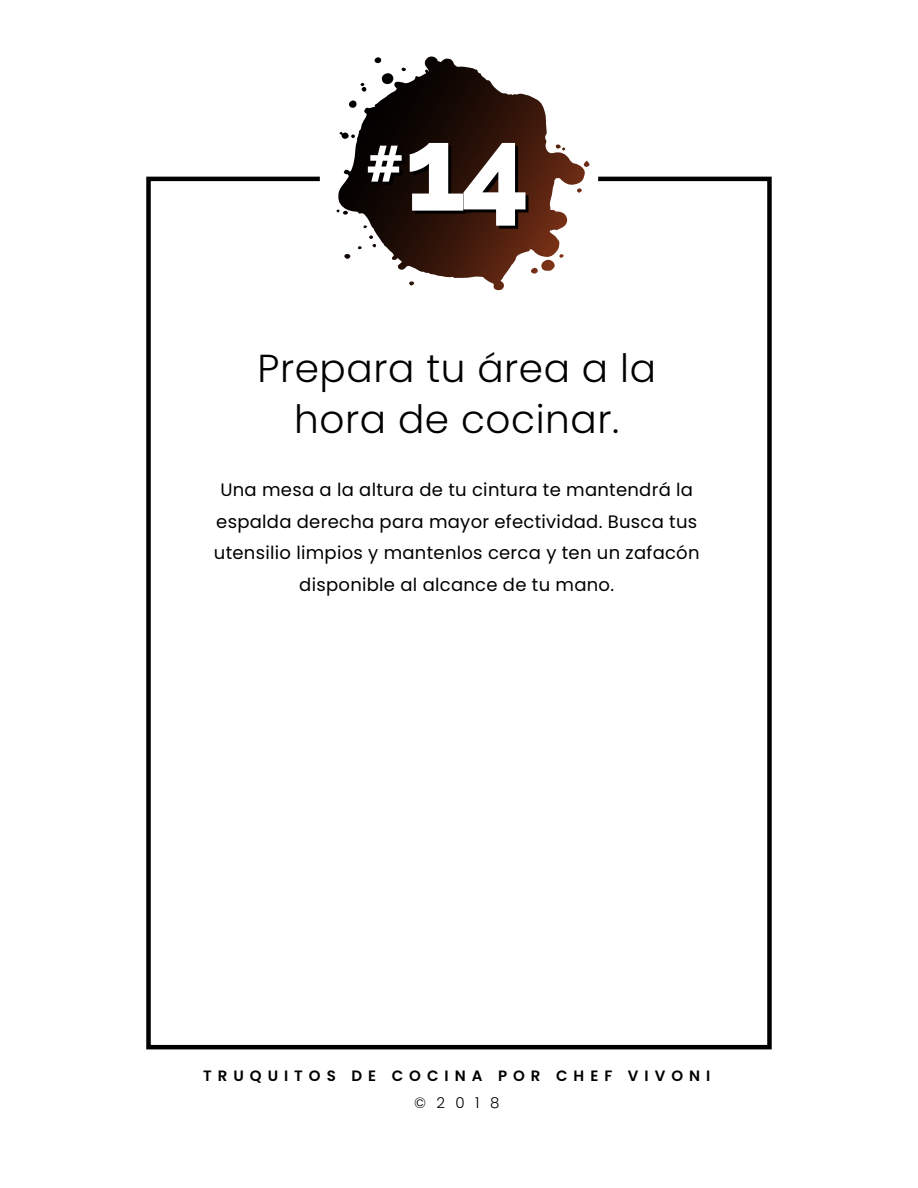
<style>
.page{position:relative;width:918px;height:1188px;background:#fff}
.page>*{position:absolute;margin:0;border:0;box-sizing:border-box;transform-origin:0 0}
.t1{font:800 118.5px "Raleway";color:#fff}
.t2{font:800 50.7px "Raleway";color:#fff}
.t3{font:300 39px/51px "Poppins";letter-spacing:.015em;color:#000;text-align:center}
.t4{font:18px/31.5px "Poppins";letter-spacing:.015em;color:#000;text-align:center}
.t5{font:600 15px "Poppins";letter-spacing:.4em;color:#000}
.t6{font:300 15px "Poppins";color:#000}
</style>
<div class="page">
<div style="left:146px;top:177px;width:626px;height:872px;border:4px solid #000"></div>
<svg style="left:320px;top:39px;width:278px;height:279px"></svg>
<svg style="left:338px;top:57px;width:193px;height:233px"></svg>
<h2 class="t2" style="left:366px;top:134px;width:39px">#</h2>
<h1 class="t1" style="left:405px;top:99px;width:127px">14</h1>
<h3 class="t3" style="left:258px;top:343px;width:400px">Prepara tu área a la hora de cocinar.</h3>
<p class="t4" style="left:214px;top:474px;width:487px">Una mesa a la altura de tu cintura te mantendrá la espalda derecha para mayor efectividad. Busca tus utensilio limpios y mantenlos cerca y ten un zafacón disponible al alcance de tu mano.</p>
<p class="t5" style="left:203px;top:1067px;width:509px">TRUQUITOS DE COCINA POR CHEF VIVONI</p>
<p class="t6" style="left:414px;top:1094px;width:87px">©2018</p>
</div>
